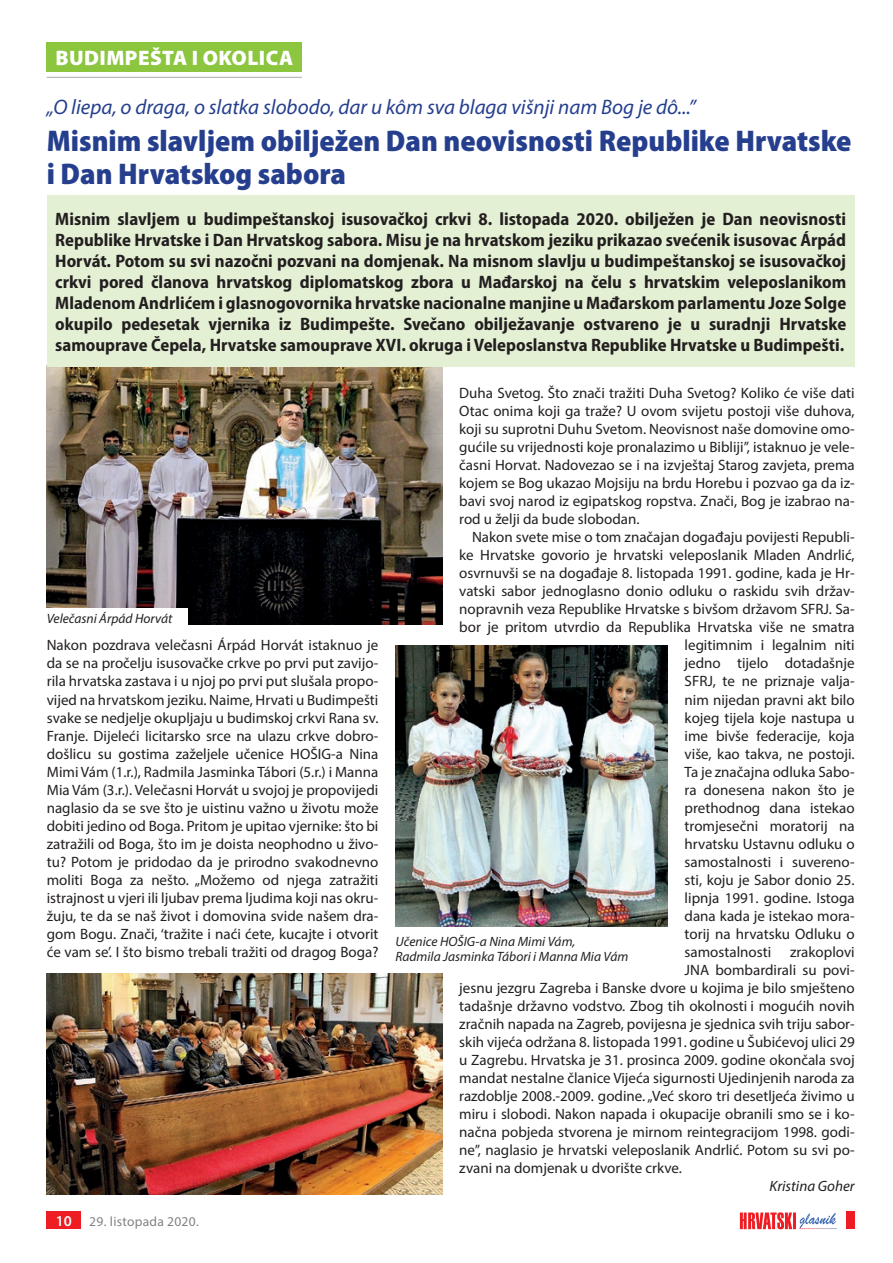
<style>
.page{position:relative;width:893px;height:1263px;background:#fff}
.page>*{position:absolute;margin:0;border:0;box-sizing:border-box;transform-origin:0 0}
.t1{font:900 semi-condensed 30px/33px "Myriad Pro";color:#253f8e}
.t2{font:italic 21px "Myriad Pro";color:#253f8e}
.t3{font:900 21px "Myriad Pro";letter-spacing:.02em;color:#fff}
.t4{font:700 semi-condensed 18px/21px "Myriad Pro";color:#231f20;text-align:justify}
.t5{font:15px/18px "Myriad Pro";color:#231f20;text-align:justify}
.t6{font:italic 15px "Myriad Pro";color:#231f20}
.t7{font:italic 13.5px/15px "Myriad Pro";color:#231f20}
.t8{font:13.5px "Myriad Pro";letter-spacing:.02em;color:#808285}
.s1{font-weight:600;font-size:15px;color:#fff}
</style>
<div class="page">
<svg style="left:740px;top:1212px;width:96px;height:17px"></svg>
<div style="left:846px;top:1212px;width:9px;height:17px;background:#ee1d23"></div>
<div style="left:47px;top:1212px;width:34px;height:17px;background:#ee1d23"></div>
<div style="left:47px;top:43px;width:255px;height:29px;background:#8bc63e"></div>
<hr style="left:47px;top:77px;width:255px;height:1px;background:#a8a9ad">
<img style="left:47px;top:367px;width:395px;height:258px">
<img style="left:395px;top:645px;width:273px;height:282px">
<img style="left:47px;top:973px;width:395px;height:222px">
<div style="left:47px;top:196px;width:808px;height:171px;background:#e4f0d4"></div>
<div style="left:43px;top:608px;width:145px;height:19px;background:#fff"></div>
<h2 class="t3" style="left:55px;top:44px;width:28px">BUDIM</h2>
<h2 class="t3" style="left:125px;top:44px;width:91px">PEšTA I OKOLI</h2>
<h2 class="t3" style="left:266px;top:44px;width:28px">CA</h2>
<h2 class="t2" style="left:47px;top:94px;width:651px">„O liepa, o draga, o slatka slobodo, dar u kôm sva blaga višnji nam Bog je dô...”</h2>
<h1 class="t1" style="left:47px;top:123px;width:806px">Misnim slavljem obilježen Dan neovisnosti Republike Hrvatske i Dan Hrvatskog sabora</h1>
<p class="t4" style="left:55px;top:208px;width:792px">Misnim slavljem u budimpeštanskoj isusovačkoj crkvi 8. listopada 2020. obilježen je Dan neovisnosti Republike Hrvatske i Dan Hrvatskog sabora. Misu je na hrvatskom jeziku prikazao svećenik isusovac Árpád Horvát. Potom su svi nazočni pozvani na domjenak. Na misnom slavlju u budimpeštanskoj se isusovačkoj crkvi pored članova hrvatskog diplomatskog zbora u Mađarskoj na čelu s hrvatskim veleposlanikom Mladenom Andrlićem i glasnogovornika hrvatske nacionalne manjine u Mađarskom parlamentu Joze Solge okupilo pedesetak vjernika iz Budimpešte. Svečano obilježavanje ostvareno je u suradnji Hrvatske samouprave Čepela, Hrvatske samouprave XVI. okruga i Veleposlanstva Republike Hrvatske u Budimpešti.</p>
<p class="t7" style="left:47px;top:610px;width:127px">Velečasni Árpád Horvát</p>
<p class="t5" style="left:47px;top:636px;width:333px">Nakon pozdrava velečasni Árpád Horvát istaknuo je da se na pročelju isusovačke crkve po prvi put zavijo&shy;rila hrvatska zastava i u njoj po prvi put slušala propo&shy;vijed na hrvatskom jeziku. Naime, Hrvati u Budimpešti svake se nedjelje okupljaju u budimskoj crkvi Rana sv.<br>Franje. Dijeleći licitarsko srce na ulazu crkve dobro&shy;došlicu su gostima zaželjele učenice HOŠIG-a Nina Mimi Vám (1.r.), Radmila Jasminka Tábori (5.r.) i Manna Mia Vám (3.r.). Velečasni Horvát u svojoj je propovijedi naglasio da se sve što je uistinu važno u životu može dobiti jedino od Boga. Pritom je upitao vjernike: što bi zatražili od Boga, što im je doista neophodno u živo&shy;tu? Potom je pridodao da je prirodno svakodnevno moliti Boga za nešto. „Možemo od njega zatražiti istrajnost u vjeri ili ljubav prema ljudima koji nas okru&shy;žuju, te da se naš život i domovina svide našem dra&shy;gom Bogu. Znači, ‘tražite i naći ćete, kucajte i otvorit će vam se’. I što bismo trebali tražiti od dragog Boga?</p>
<p class="t8" style="left:56px;top:1213px;width:145px"><span class="s1">10</span> 29. listopada 2020.</p>
<p class="t5" style="left:459px;top:384px;width:397px">Duha Svetog. Što znači tražiti Duha Svetog? Koliko će više dati Otac onima koji ga traže? U ovom svijetu postoji više duhova, koji su suprotni Duhu Svetom. Neovisnost naše domovine omo&shy;gućile su vrijednosti koje pronalazimo u Bibliji”, istaknuo je vele&shy;časni Horvat. Nadovezao se i na izvještaj Starog zavjeta, prema kojem se Bog ukazao Mojsiju na brdu Horebu i pozvao ga da iz&shy;bavi svoj narod iz egipatskog ropstva. Znači, Bog je izabrao na&shy;rod u želji da bude slobodan.</p>
<p class="t5" style="left:472px;top:528px;width:384px">Nakon svete mise o tom značajan događaju povijesti Republi-</p>
<p class="t5" style="left:459px;top:546px;width:397px">ke Hrvatske govorio je hrvatski veleposlanik Mladen Andrlić,</p>
<p class="t5" style="left:459px;top:564px;width:397px">osvrnuvši se na događaje 8. listopada 1991. godine, kada je Hr-</p>
<p class="t5" style="left:459px;top:582px;width:397px">vatski sabor jednoglasno donio odluku o raskidu svih držav-</p>
<p class="t5" style="left:459px;top:600px;width:397px">nopravnih veza Republike Hrvatske s bivšom državom SFRJ. Sa-</p>
<p class="t5" style="left:459px;top:618px;width:397px">bor je pritom utvrdio da Republika Hrvatska više ne smatra</p>
<p class="t5" style="left:685px;top:636px;width:172px">legitimnim i legalnim niti</p>
<p class="t5" style="left:685px;top:654px;width:172px">jedno tijelo dotadašnje</p>
<p class="t5" style="left:685px;top:672px;width:172px">SFRJ, te ne priznaje valja-</p>
<p class="t5" style="left:685px;top:690px;width:172px">nim nijedan pravni akt bilo</p>
<p class="t5" style="left:685px;top:708px;width:172px">kojeg tijela koje nastupa u</p>
<p class="t5" style="left:685px;top:726px;width:172px">ime bivše federacije, koja</p>
<p class="t5" style="left:685px;top:744px;width:172px">više, kao takva, ne postoji.</p>
<p class="t5" style="left:685px;top:762px;width:172px">Ta je značajna odluka Sabo-</p>
<p class="t5" style="left:685px;top:780px;width:172px">ra donesena nakon što je</p>
<p class="t5" style="left:685px;top:798px;width:172px">prethodnog dana istekao</p>
<p class="t5" style="left:685px;top:816px;width:172px">tromjesečni moratorij na</p>
<p class="t5" style="left:685px;top:834px;width:172px">hrvatsku Ustavnu odluku o</p>
<p class="t5" style="left:685px;top:852px;width:172px">samostalnosti i suvereno-</p>
<p class="t5" style="left:685px;top:870px;width:172px">sti, koju je Sabor donio 25.</p>
<p class="t5" style="left:685px;top:888px;width:172px">lipnja 1991. godine. Istoga</p>
<p class="t5" style="left:685px;top:906px;width:172px">dana kada je istekao mora-</p>
<p class="t5" style="left:685px;top:924px;width:172px">torij na hrvatsku Odluku o</p>
<p class="t5" style="left:685px;top:942px;width:88px">samostalnosti</p>
<p class="t5" style="left:790px;top:942px;width:66px">zrakoplovi</p>
<p class="t5" style="left:685px;top:960px;width:172px">JNA bombardirali su povi-</p>
<p class="t5" style="left:459px;top:978px;width:397px">jesnu jezgru Zagreba i Banske dvore u kojima je bilo smješteno</p>
<p class="t5" style="left:459px;top:996px;width:397px">tadašnje državno vodstvo. Zbog tih okolnosti i mogućih novih</p>
<p class="t5" style="left:459px;top:1014px;width:397px">zračnih napada na Zagreb, povijesna je sjednica svih triju sabor-</p>
<p class="t5" style="left:459px;top:1032px;width:397px">skih vijeća održana 8. listopada 1991. godine u Šubićevoj ulici 29</p>
<p class="t5" style="left:459px;top:1050px;width:397px">u Zagrebu. Hrvatska je 31. prosinca 2009. godine okončala svoj</p>
<p class="t5" style="left:459px;top:1068px;width:397px">mandat nestalne članice Vijeća sigurnosti Ujedinjenih naroda za</p>
<p class="t5" style="left:459px;top:1086px;width:397px">razdoblje 2008.-2009. godine. „Već skoro tri desetljeća živimo u</p>
<p class="t5" style="left:459px;top:1104px;width:397px">miru i slobodi. Nakon napada i okupacije obranili smo se i ko-</p>
<p class="t5" style="left:459px;top:1122px;width:397px">načna pobjeda stvorena je mirnom reintegracijom 1998. godi-</p>
<p class="t5" style="left:459px;top:1140px;width:397px">ne”, naglasio je hrvatski veleposlanik Andrlić. Potom su svi po-</p>
<p class="t5" style="left:459px;top:1158px;width:224px">zvani na domjenak u dvorište crkve.</p>
<p class="t6" style="left:769px;top:1176px;width:87px">Kristina Goher</p>
<p class="t7" style="left:395px;top:934px;width:234px">Učenice HOŠIG-a Nina Mimi Vám,<br>Radmila Jasminka Tábori i Manna Mia Vám</p>
</div>
